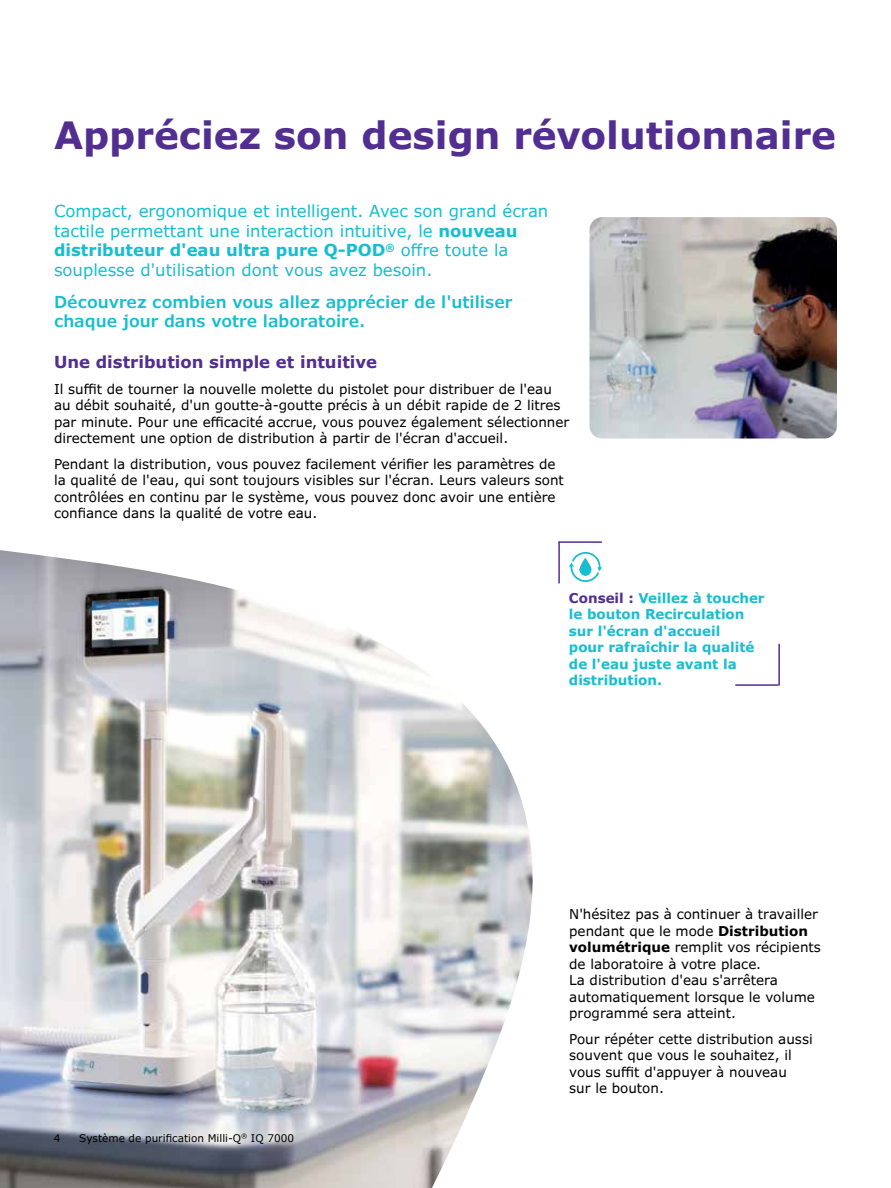
<style>
.page{position:relative;width:891px;height:1188px;background:#fff}
.page>*{position:absolute;margin:0;border:0;box-sizing:border-box;transform-origin:0 0}
.t1{font:700 37.5px "Verdana Pro";color:#522e91}
.t2{font:16.5px/19.5px "Verdana Pro";color:#16becf}
.t3{font:600 16.5px/19.5px "Verdana Pro";color:#16becf}
.t4{font:700 16.5px "Verdana Pro";color:#522e91}
.t5{font:13.5px/16.5px "Verdana Pro";color:#000}
.t6{font:700 13.5px/16.5px "Verdana Pro";color:#16becf}
.t7{font:10.5px "Verdana Pro";color:#000}
.s1{font-weight:700}
.s2{color:#522e91}
</style>
<div class="page">
<hr style="left:558px;top:542px;width:2px;height:41px;background:#522e91">
<hr style="left:559px;top:541px;width:42px;height:2px;background:#522e91">
<hr style="left:778px;top:644px;width:2px;height:41px;background:#522e91">
<hr style="left:736px;top:684px;width:42px;height:2px;background:#522e91">
<img style="left:0;top:550px;width:602px;height:638px">
<img style="left:589px;top:217px;width:248px;height:222px">
<h1 class="t1" style="left:54px;top:111px;width:784px">Appréciez son design révolutionnaire</h1>
<p class="t2" style="left:54px;top:202px;width:496px">Compact, ergonomique et intelligent. Avec son grand écran tactile permettant une interaction intuitive, le <span class="s1">nouveau distributeur d'eau ultra pure Q-POD</span><sup>®</sup> offre toute la souplesse d'utilisation dont vous avez besoin.</p>
<p class="t3" style="left:54px;top:292px;width:460px">Découvrez combien vous allez apprécier de l'utiliser chaque jour dans votre laboratoire.</p>
<p class="t4" style="left:54px;top:352px;width:324px">Une distribution simple et intuitive</p>
<p class="t5" style="left:54px;top:381px;width:517px">Il suffit de tourner la nouvelle molette du pistolet pour distribuer de l'eau au débit souhaité, d'un goutte-à-goutte précis à un débit rapide de 2 litres par minute. Pour une efficacité accrue, vous pouvez également sélectionner directement une option de distribution à partir de l'écran d'accueil.</p>
<p class="t5" style="left:54px;top:456px;width:511px">Pendant la distribution, vous pouvez facilement vérifier les paramètres de la qualité de l'eau, qui sont toujours visibles sur l'écran. Leurs valeurs sont contrôlées en continu par le système, vous pouvez donc avoir une entière confiance dans la qualité de votre eau.</p>
<p class="t6" style="left:569px;top:590px;width:197px"><span class="s2">Conseil :</span> Veillez à toucher le bouton Recirculation sur l'écran d'accueil<br>pour rafraîchir la qualité de l'eau juste avant la distribution.</p>
<p class="t7" style="left:54px;top:1131px;width:8px">4</p>
<p class="t7" style="left:79px;top:1131px;width:216px">Système de purification Milli-Q<sup>®</sup> IQ 7000</p>
<p class="t5" style="left:569px;top:907px;width:253px">N'hésitez pas à continuer à travailler pendant que le mode <span class="s1">Distribution volumétrique</span> remplit vos récipients de laboratoire à votre place.<br>La distribution d'eau s'arrêtera automatiquement lorsque le volume programmé sera atteint.</p>
<p class="t5" style="left:569px;top:1031px;width:245px">Pour répéter cette distribution aussi souvent que vous le souhaitez, il vous suffit d'appuyer à nouveau<br>sur le bouton.</p>
</div>
